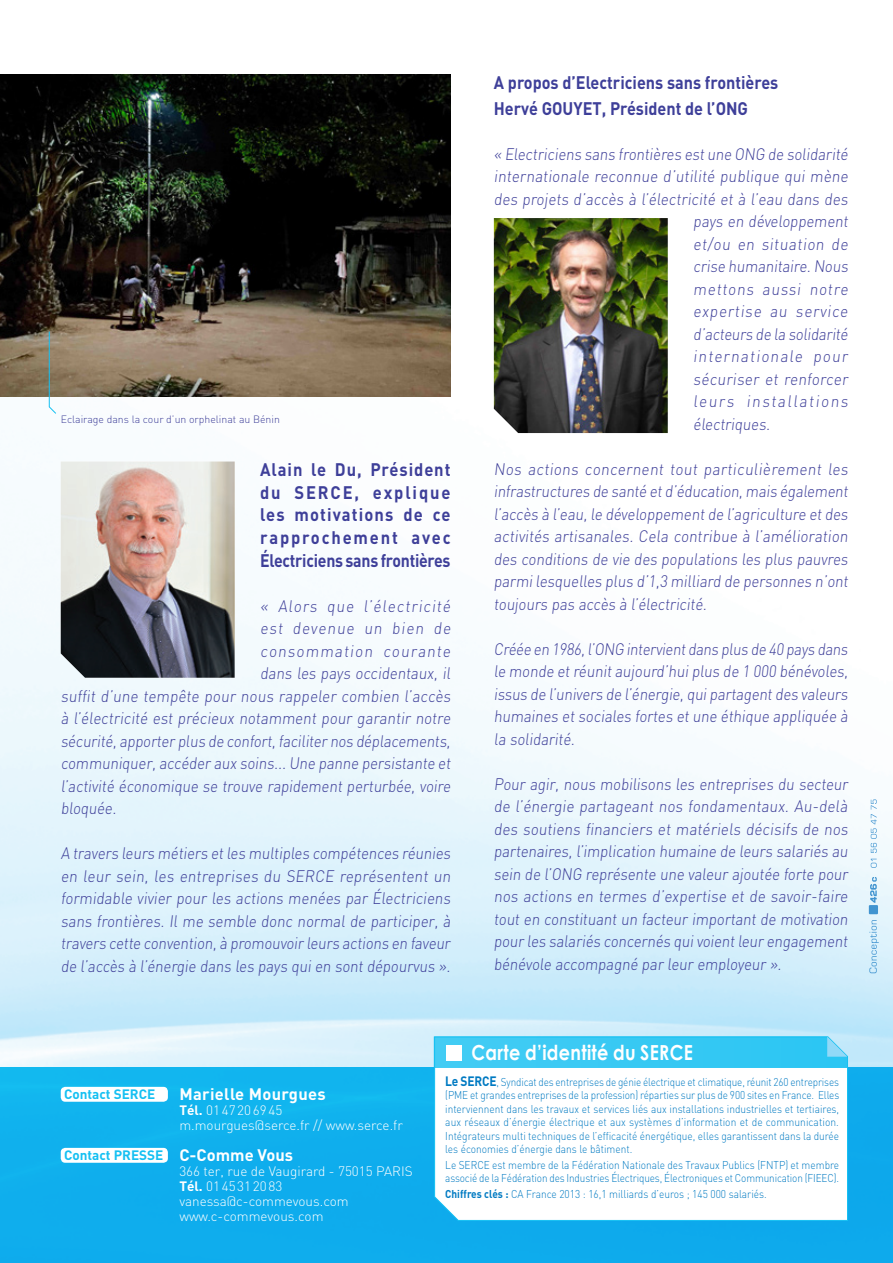
<style>
.page{position:relative;width:893px;height:1263px;background:#fff}
.page>*{position:absolute;margin:0;border:0;box-sizing:border-box;transform-origin:0 0}
.t1{font:700 20.7px "Century Gothic";letter-spacing:.02em;color:#fff;scale:.85 1}
.t2{font:700 18px/22.5px "DIN";color:#3e3f99;text-align:justify;scale:.92 1}
.t3{font:700 18px "DIN";color:#3e3f99;scale:.9 1}
.t4{font:300 16.5px/22.5px "DIN";color:#3e3f99;text-align:justify;scale:.9 1}
.t5{font:300 16.5px/22.5px "DIN";color:#3e3f99;text-align:justify;scale:.92 1}
.t6{font:300 16.5px/22.5px "DIN";color:#3e3f99;text-align:justify;scale:.89 1}
.t7{font:300 16.5px "DIN";color:#3e3f99;scale:.91 1}
.t8{font:700 16.5px "DIN";letter-spacing:.02em;color:#fff}
.t9{font:700 16.5px "DIN";color:#fff}
.t10{font:300 13.5px/15px "DIN";color:#fff}
.t11{font:700 13.5px "DIN";color:#15c0f2}
.t12{font:300 11.25px/13.5px "DIN";color:#007ac2;text-align:justify;scale:.89 1}
.t13{font:300 11.25px/13.5px "DIN";color:#007ac2;scale:.9 1}
.t14{font:300 10.5px "DIN";color:#3e3f99}
.s1{font-weight:700}
.s2{font-weight:700;font-size:13.5px}
</style>
<div class="page">
<img style="left:0;top:256px;width:893px;height:811px">
<img style="left:0;top:74px;width:451px;height:322px">
<img style="left:61px;top:461px;width:174px;height:217px">
<img style="left:494px;top:218px;width:174px;height:215px">
<svg style="left:49px;top:331px;width:8px;height:83px"></svg>
<div style="left:0;top:1067px;width:893px;height:196px;background:#0faded"></div>
<div style="left:434px;top:1036px;width:414px;height:185px;background:#fff"></div>
<svg style="left:434px;top:1036px;width:413px;height:32px;background:#3ecaf3"></svg>
<div style="left:869px;top:905px;width:9px;height:9px;background:#4194d0"></div>
<svg style="left:870px;top:877px;width:7px;height:26px"></svg>
<svg style="left:869px;top:920px;width:10px;height:53px"></svg>
<svg style="left:871px;top:859px;width:6px;height:9px"></svg>
<svg style="left:871px;top:799px;width:6px;height:54px"></svg>
<div style="left:61px;top:1087px;width:107px;height:15px;background:#fff;border-radius:4px"></div>
<div style="left:61px;top:1148px;width:107px;height:15px;background:#fff;border-radius:4px"></div>
<p class="t14" style="left:61px;top:413px;width:221px">Eclairage dans la cour d’un orphelinat au Bénin</p>
<p class="t2" style="left:260px;top:458px;width:208px">Alain le Du, Président du SERCE, explique les motivations de ce rapprochement avec Électriciens sans frontières</p>
<p class="t5" style="left:260px;top:594px;width:211px">« Alors que l’électricité</p>
<p class="t5" style="left:260px;top:617px;width:211px">est devenue un bien de</p>
<p class="t5" style="left:260px;top:639px;width:211px">consommation courante</p>
<p class="t7" style="left:260px;top:663px;width:213px">dans les pays occidentaux, il</p>
<p class="t5" style="left:61px;top:684px;width:428px">suffit d’une tempête pour nous rappeler combien l’accès</p>
<p class="t7" style="left:61px;top:708px;width:433px">à l’électricité est précieux notamment pour garantir notre</p>
<p class="t6" style="left:61px;top:729px;width:442px">sécurité,apporter plus de confort,faciliter nos déplacements,</p>
<p class="t4" style="left:61px;top:752px;width:437px">communiquer,accéder aux soins...Une panne persistante et</p>
<p class="t4" style="left:61px;top:774px;width:437px">l’activité économique se trouve rapidement perturbée, voire</p>
<p class="t4" style="left:61px;top:797px;width:66px">bloquée.</p>
<p class="t4" style="left:61px;top:842px;width:438px">A travers leurs métiers et les multiples compétences réunies en leur sein, les entreprises du SERCE représentent un formidable vivier pour les actions menées par Électriciens sans frontières. Il me semble donc normal de participer, à travers cette convention,à promouvoir leurs actions en faveur de l’accès à l’énergie dans les pays qui en sont dépourvus ».</p>
<p class="t3" style="left:494px;top:71px;width:318px">A propos d’Electriciens sans frontières</p>
<p class="t3" style="left:494px;top:97px;width:284px">Hervé GOUYET, Président de l’ONG</p>
<p class="t4" style="left:494px;top:143px;width:398px">« Electriciens sans frontières est une ONG de solidarité</p>
<p class="t5" style="left:494px;top:165px;width:389px">internationale reconnue d’utilité publique qui mène</p>
<p class="t7" style="left:494px;top:189px;width:393px">des projets d’accès à l’électricité et à l’eau dans des</p>
<p class="t4" style="left:693px;top:210px;width:176px">pays en développement</p>
<p class="t5" style="left:693px;top:233px;width:172px">et/ou en situation de</p>
<p class="t4" style="left:693px;top:255px;width:176px">crise humanitaire.Nous</p>
<p class="t5" style="left:693px;top:278px;width:172px">mettons aussi notre</p>
<p class="t5" style="left:693px;top:300px;width:172px">expertise au service</p>
<p class="t6" style="left:693px;top:323px;width:178px">d’acteurs de la solidarité</p>
<p class="t5" style="left:693px;top:345px;width:172px">internationale pour</p>
<p class="t5" style="left:693px;top:368px;width:172px">sécuriser et renforcer</p>
<p class="t5" style="left:693px;top:390px;width:172px">leurs installations</p>
<p class="t4" style="left:693px;top:413px;width:89px">électriques.</p>
<p class="t5" style="left:494px;top:458px;width:389px">Nos actions concernent tout particulièrement les infrastructures de santé et d’éducation,mais également l’accès à l’eau,le développement de l’agriculture et des activités artisanales. Cela contribue à l’amélioration des conditions de vie des populations les plus pauvres parmilesquelles plus d’1,3 milliard de personnes n’ont toujours pas accès à l’électricité.</p>
<p class="t6" style="left:494px;top:638px;width:402px">Créée en 1986,l’ONG intervientdans plus de 40 pays dans le monde et réunit aujourd’hui plus de 1 000 bénévoles, issus de l’univers de l’énergie,quipartagent des valeurs humaines et sociales fortes et une éthique appliquée à la solidarité.</p>
<p class="t4" style="left:494px;top:773px;width:398px">Pour agir, nous mobilisons les entreprises du secteur de l’énergie partageant nos fondamentaux. Au-delà des soutiens financiers et matériels décisifs de nos partenaires, l’implication humaine de leurs salariés au sein de l’ONG représente une valeur ajoutée forte pour nos actions en termes d’expertise et de savoir-faire tout en constituant un facteur important de motivation pour les salariés concernés quivoient leur engagement bénévole accompagné par leur employeur ».</p>
<p class="t1" style="left:472px;top:1039px;width:262px">Carte d’identité du SERCE</p>
<p class="t11" style="left:64px;top:1085px;width:93px">Contact SERCE</p>
<p class="t11" style="left:64px;top:1146px;width:101px">Contact PRESSE</p>
<p class="t8" style="left:179px;top:1083px;width:148px">Marielle Mourgues</p>
<p class="t10" style="left:179px;top:1103px;width:225px"><span class="s1">Tél.</span> 0147206945 m.mourgues@serce.fr // www.serce.fr</p>
<p class="t9" style="left:179px;top:1144px;width:115px">C-Comme Vous</p>
<p class="t10" style="left:179px;top:1164px;width:235px">366 ter, rue de Vaugirard - 75015 PARIS</p>
<p class="t10" style="left:179px;top:1179px;width:104px"><span class="s1">Tél.</span> 0145312083</p>
<p class="t10" style="left:179px;top:1194px;width:171px">vanessa@c-commevous.com</p>
<p class="t10" style="left:179px;top:1209px;width:146px">www.c-commevous.com</p>
<p class="t12" style="left:445px;top:1075px;width:444px"><span class="s2">Le SERCE</span>, Syndicat des entreprises de génie électrique et climatique, réunit 260 entreprises (PME et grandes entreprises de la profession) réparties sur plus de 900 sites en France. Elles interviennent dans les travaux et services liés aux installations industrielles et tertiaires, aux réseaux d’énergie électrique et aux systèmes d’information et de communication.<br>Intégrateurs multi techniques de l’efficacité énergétique, elles garantissent dans la durée les économies d’énergie dans le bâtiment.</p>
<p class="t13" style="left:445px;top:1158px;width:439px">Le SERCE est membre de la Fédération Nationale des Travaux Publics (FNTP) et membre associé de la Fédération des Industries Électriques, Électroniques et Communication (FIEEC).</p>
<p class="t13" style="left:445px;top:1187px;width:359px"><span class="s1">Chiffres clés :</span> CA France 2013 : 16,1 milliards d’euros ; 145 000 salariés.</p>
</div>
